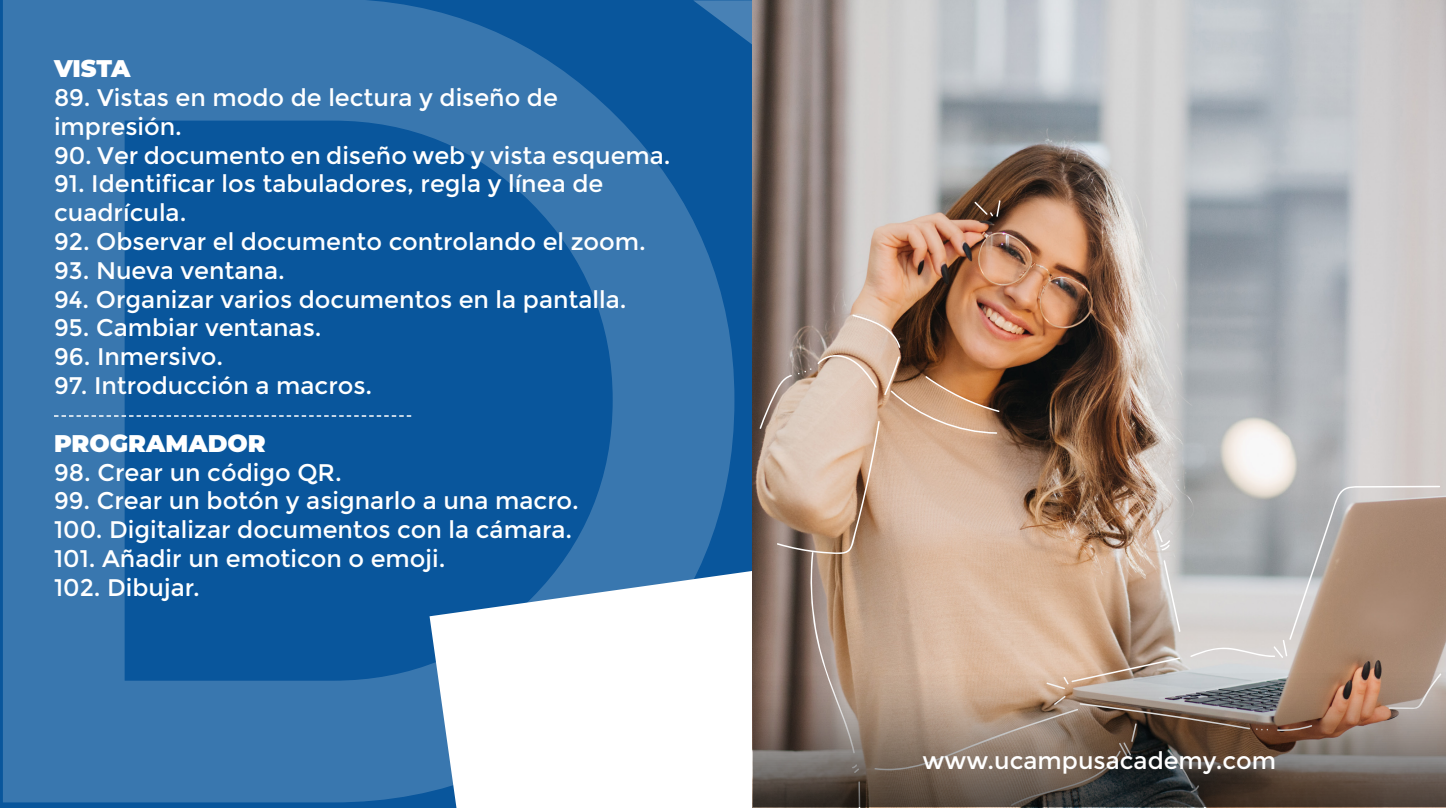
<style>
.page{position:relative;width:1446px;height:808px;background:#09569c}
.page>*{position:absolute;margin:0;border:0;box-sizing:border-box;transform-origin:0 0}
.t1{font:973.95px "Fashion Fetish";color:#fff}
.t2{font:24px/28.8px "Montserrat";color:#fff}
.t3{font:900 24px "Montserrat";color:#fff}
</style>
<div class="page">
<svg style="left:693px;top:0;width:60px;height:474px"></svg>
<svg style="left:54px;top:415px;width:357px;height:2px"></svg>
<svg style="left:429px;top:474px;width:324px;height:334px"></svg>
<img style="left:753px;top:0;width:693px;height:808px">
<svg style="left:974px;top:200px;width:26px;height:17px"></svg>
<img style="left:759px;top:314px;width:682px;height:494px">
<img style="left:753px;top:585px;width:693px;height:221px">
<h1 class="t1" style="left:-95px;top:-391px;width:878px">D</h1>
<p class="t3" style="left:54px;top:51px;width:78px">VISTA</p>
<p class="t2" style="left:54px;top:83px;width:505px">89. Vistas en modo de lectura y diseño de impresión.</p>
<p class="t2" style="left:54px;top:141px;width:618px">90. Ver documento en diseño web y vista esquema.</p>
<p class="t2" style="left:54px;top:170px;width:551px">91. Identificar los tabuladores, regla y línea de cuadrícula.</p>
<p class="t2" style="left:54px;top:227px;width:593px">92. Observar el documento controlando el zoom.</p>
<p class="t2" style="left:54px;top:256px;width:232px">93. Nueva ventana.</p>
<p class="t2" style="left:54px;top:285px;width:574px">94. Organizar varios documentos en la pantalla.</p>
<p class="t2" style="left:54px;top:314px;width:269px">95. Cambiar ventanas.</p>
<p class="t2" style="left:54px;top:343px;width:171px">96. Inmersivo.</p>
<p class="t2" style="left:54px;top:371px;width:320px">97. Introducción a macros.</p>
<p class="t3" style="left:54px;top:425px;width:213px">PROGRAMADOR</p>
<p class="t2" style="left:54px;top:458px;width:289px">98. Crear un código QR.</p>
<p class="t2" style="left:54px;top:487px;width:526px">99. Crear un botón y asignarlo a una macro.<br>100. Digitalizar documentos con la cámara.<br>101. Añadir un emoticon o emoji.<br>102. Dibujar.</p>
<p class="t2" style="left:922px;top:746px;width:355px">www.ucampusacademy.com</p>
</div>
